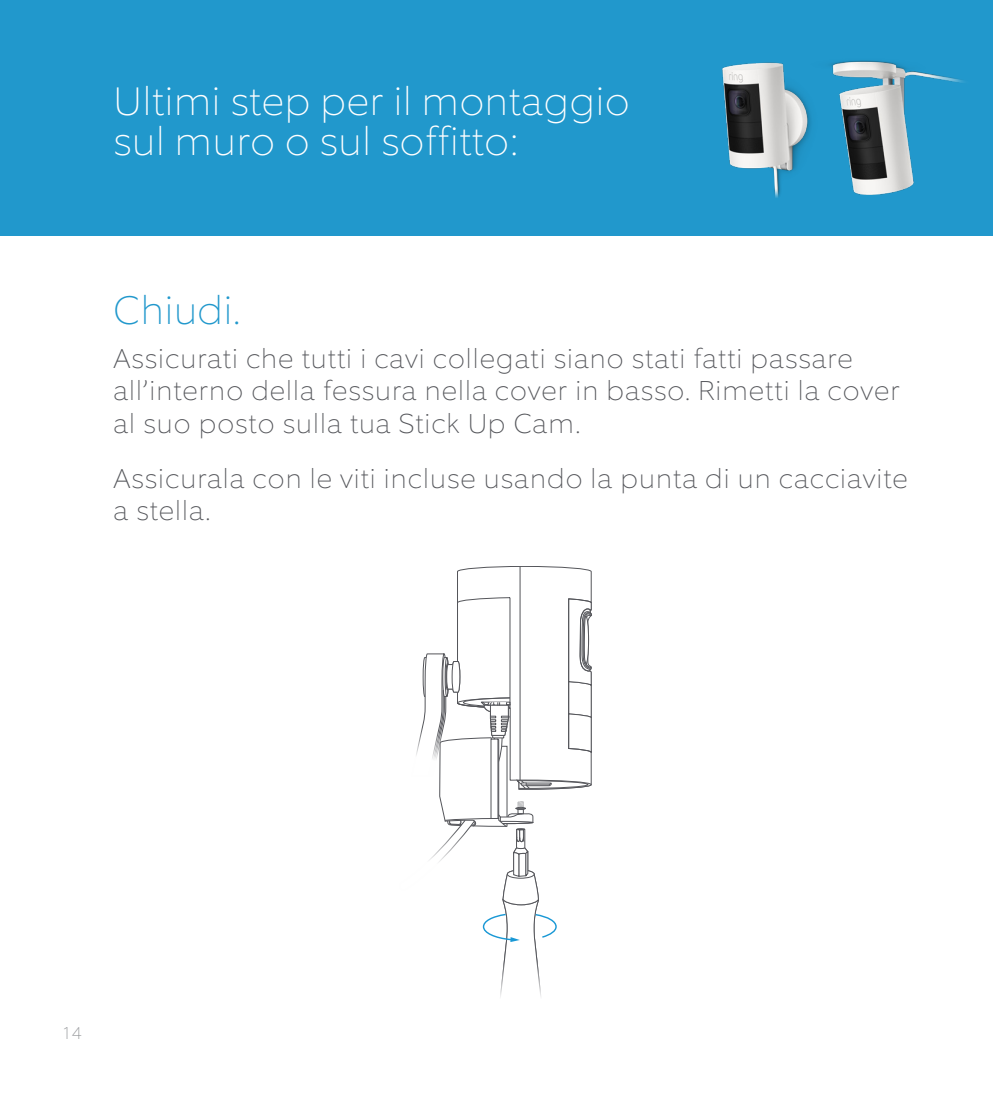
<style>
.page{position:relative;width:993px;height:1099px;background:#fff}
.page>*{position:absolute;margin:0;border:0;box-sizing:border-box;transform-origin:0 0}
.Big_Blue_Header{font:100 40px/40px "Equip";letter-spacing:.02em;color:#fff}
.Big_Blue_Header-2{font:100 40px "Equip";letter-spacing:.02em;color:#2198cc}
.Body_Copy{font:100 27.5px/32.5px "Equip";letter-spacing:.04em;color:#54555a}
.t1{font:100 17.5px "Equip";color:#939598}
</style>
<div class="page">
<svg style="left:416px;top:566px;width:175px;height:431px"></svg>
<div style="left:0;top:0;width:992px;height:235px;background:#2198cc"></div>
<img style="left:722px;top:62px;width:53px;height:132px">
<img style="left:775px;top:60px;width:189px;height:138px">
<p class="Big_Blue_Header" style="left:113px;top:81px;width:517px">Ultimi step per il montaggio sul muro o sul soffitto:</p>
<p class="Big_Blue_Header-2" style="left:113px;top:285px;width:128px">Chiudi.</p>
<p class="Body_Copy" style="left:113px;top:342px;width:787px">Assicurati che tutti i cavi collegati siano stati fatti passare all’interno della fessura nella cover in basso. Rimetti la cover al suo posto sulla tua Stick Up Cam.</p>
<p class="Body_Copy" style="left:113px;top:462px;width:795px">Assicurala con le viti incluse usando la punta di un cacciavite a stella.</p>
<p class="t1" style="left:62px;top:1021px;width:21px">14</p>
</div>
